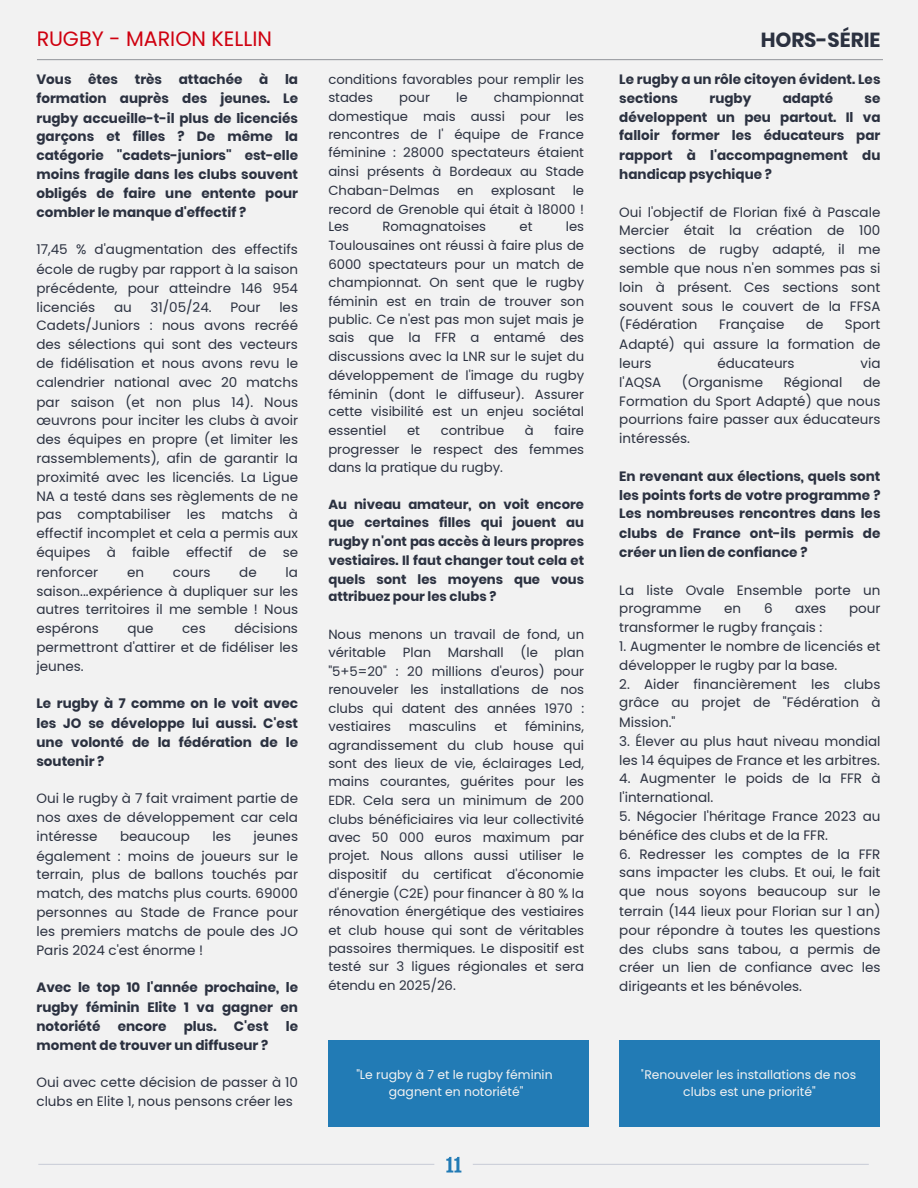
<style>
.page{position:relative;width:918px;height:1188px;background:#f2f2f2}
.page>*{position:absolute;margin:0;border:0;box-sizing:border-box;transform-origin:0 0}
.t1{font:20.7px "Poppins";color:#cf000f}
.t2{font:700 20.4px "Poppins";color:#2b3140}
.t3{font:13.5px/18.9px "Poppins";color:#2b3140;text-align:justify}
.t4{font:700 13.5px/18.9px "Poppins";color:#2b3140;text-align:justify}
.t5{font:13.2px/18.5px "Poppins";color:#2b3140;text-align:justify}
.t6{font:700 13.2px/18.5px "Poppins";color:#2b3140;text-align:justify}
.t7{font:12.3px/16.8px "Poppins";color:#f2f2f2;text-align:center}
</style>
<div class="page">
<hr style="left:38px;top:59px;width:844px;height:1px;background:#9b9da3">
<hr style="left:39px;top:1164px;width:395px;height:1px;background:#cccfd9">
<hr style="left:473px;top:1164px;width:395px;height:1px;background:#cccfd9">
<svg style="left:446px;top:1157px;width:15px;height:16px"></svg>
<div style="left:619px;top:1040px;width:261px;height:87px;background:#227bb5"></div>
<div style="left:328px;top:1040px;width:261px;height:87px;background:#227bb5"></div>
<h1 class="t1" style="left:36px;top:29px;width:237px">RUGBY - MARION KELLIN</h1>
<h2 class="t2" style="left:761px;top:25px;width:121px">HORS-SÉRIE</h2>
<p class="t5" style="left:328px;top:70px;width:257px">conditions favorables pour remplir les stades</p>
<p class="t4" style="left:619px;top:70px;width:263px">Le rugby a un rôle citoyen évident. Les sections</p>
<p class="t4" style="left:36px;top:70px;width:263px">Vous êtes très attachée à la formation auprès des jeunes. Le rugby accueille-t-il plus de licenciés garçons et filles ? De même la catégorie "cadets-juniors" est-elle moins fragile dans les clubs souvent obligés de faire une entente pour combler le manque d'effectif ?</p>
<p class="t3" style="left:36px;top:241px;width:263px">17,45 % d'augmentation des effectifs école de rugby par rapport à la saison précédente, pour atteindre 146 954 licenciés</p>
<p class="t4" style="left:710px;top:89px;width:43px">rugby</p>
<p class="t4" style="left:783px;top:89px;width:52px">adapté</p>
<p class="t5" style="left:328px;top:89px;width:257px;text-indent:165px">championnat domestique mais aussi pour les rencontres de l' équipe de France féminine : 28000 spectateurs étaient ainsi présents à Bordeaux au Stade Chaban-Delmas</p>
<p class="t5" style="left:399px;top:89px;width:32px">pour</p>
<p class="t5" style="left:456px;top:89px;width:13px">le</p>
<p class="t4" style="left:619px;top:89px;width:263px;text-indent:245px">se développent un peu partout. Il va falloir former les éducateurs par rapport à l'accompagnement du handicap psychique ?</p>
<p class="t3" style="left:619px;top:203px;width:263px">Oui l'objectif de Florian fixé à Pascale Mercier était la création de 100 sections de rugby adapté, il me semble que nous n'en sommes pas si loin à présent. Ces sections sont souvent sous le couvert de la FFSA (Fédération</p>
<p class="t5" style="left:328px;top:182px;width:257px;text-indent:244px">le record de Grenoble qui était à 18000 !<br>Les</p>
<p class="t5" style="left:457px;top:182px;width:18px">en</p>
<p class="t5" style="left:491px;top:182px;width:66px">explosant</p>
<p class="t5" style="left:382px;top:218px;width:105px">Romagnatoises</p>
<p class="t5" style="left:520px;top:218px;width:14px">et</p>
<p class="t5" style="left:328px;top:218px;width:257px;text-indent:237px">les Toulousaines ont réussi à faire plus de 6000 spectateurs pour un match de championnat. On sent que le rugby féminin est en train de trouver son public. Ce n'est pas mon sujet mais je sais que la FFR a entamé des discussions avec la LNR sur le sujet du développement de l'image du rugby féminin (dont le diffuseur). Assurer cette visibilité est un enjeu sociétal essentiel</p>
<p class="t3" style="left:114px;top:298px;width:19px">au</p>
<p class="t3" style="left:151px;top:298px;width:63px">31/05/24.</p>
<p class="t3" style="left:230px;top:298px;width:32px">Pour</p>
<p class="t3" style="left:36px;top:298px;width:263px;text-indent:243px">les Cadets/Juniors : nous avons recréé des sélections qui sont des vecteurs de fidélisation et nous avons revu le calendrier national avec 20 matchs par saison (et non plus 14). Nous œuvrons pour inciter les clubs à avoir des équipes en propre (et limiter les rassemblements), afin de garantir la proximité avec les licenciés. La Ligue NA a testé dans ses règlements de ne pas comptabiliser les matchs à effectif incomplet et cela a permis aux équipes à faible effectif de se renforcer</p>
<p class="t3" style="left:719px;top:316px;width:67px">Française</p>
<p class="t3" style="left:806px;top:316px;width:19px">de</p>
<p class="t3" style="left:619px;top:316px;width:263px;text-indent:226px">Sport Adapté) qui assure la formation de leurs</p>
<p class="t3" style="left:717px;top:354px;width:79px">éducateurs</p>
<p class="t3" style="left:860px;top:354px;width:21px">via</p>
<p class="t3" style="left:619px;top:373px;width:44px">l'AQSA</p>
<p class="t3" style="left:682px;top:373px;width:83px">(Organisme</p>
<p class="t3" style="left:784px;top:373px;width:60px">Régional</p>
<p class="t3" style="left:619px;top:373px;width:263px;text-indent:244px">de Formation du Sport Adapté) que nous pourrions faire passer aux éducateurs intéressés.</p>
<p class="t4" style="left:619px;top:467px;width:263px">En revenant aux élections, quels sont les points forts de votre programme ?<br>Les nombreuses rencontres dans les clubs de France ont-ils permis de créer un lien de confiance ?</p>
<p class="t3" style="left:619px;top:582px;width:263px;line-height:18px">La liste Ovale Ensemble porte un programme</p>
<p class="t5" style="left:407px;top:422px;width:14px">et</p>
<p class="t5" style="left:441px;top:422px;width:65px">contribue</p>
<p class="t5" style="left:525px;top:422px;width:10px">à</p>
<p class="t5" style="left:328px;top:422px;width:257px;text-indent:226px">faire progresser le respect des femmes dans la pratique du rugby.</p>
<p class="t6" style="left:328px;top:495px;width:257px">Au niveau amateur, on voit encore que certaines filles qui jouent au rugby n'ont pas accès à leurs propres vestiaires. Il faut changer tout cela et quels sont les moyens que vous attribuez pour les clubs ?</p>
<p class="t5" style="left:328px;top:625px;width:257px">Nous menons un travail de fond, un véritable</p>
<p class="t3" style="left:36px;top:563px;width:263px;text-indent:249px">la saison...expérience à dupliquer sur les autres territoires il me semble ! Nous espérons</p>
<p class="t3" style="left:127px;top:563px;width:19px">en</p>
<p class="t3" style="left:173px;top:563px;width:39px">cours</p>
<p class="t3" style="left:239px;top:563px;width:19px">de</p>
<p class="t3" style="left:724px;top:599px;width:18px">en</p>
<p class="t3" style="left:764px;top:599px;width:10px">6</p>
<p class="t3" style="left:795px;top:599px;width:32px">axes</p>
<p class="t3" style="left:849px;top:599px;width:33px">pour</p>
<p class="t3" style="left:619px;top:619px;width:205px">transformer le rugby français :</p>
<p class="t3" style="left:619px;top:638px;width:263px">1. Augmenter le nombre de licenciés et développer le rugby par la base.</p>
<p class="t3" style="left:619px;top:676px;width:263px">2. Aider financièrement les clubs grâce au projet de "Fédération à Mission."</p>
<p class="t3" style="left:619px;top:732px;width:263px">3. Élever au plus haut niveau mondial les 14 équipes de France et les arbitres.</p>
<p class="t3" style="left:619px;top:769px;width:263px">4. Augmenter le poids de la FFR à l'international.</p>
<p class="t3" style="left:619px;top:807px;width:263px">5. Négocier l'héritage France 2023 au bénéfice des clubs et de la FFR.</p>
<p class="t3" style="left:619px;top:846px;width:263px">6. Redresser les comptes de la FFR sans impacter les clubs. Et oui, le fait que nous soyons beaucoup sur le terrain (144 lieux pour Florian sur 1 an) pour répondre à toutes les questions des clubs sans tabou, a permis de créer un lien de confiance avec les dirigeants et les bénévoles.</p>
<p class="t3" style="left:36px;top:619px;width:263px;text-indent:198px">décisions permettront d'attirer et de fidéliser les jeunes.</p>
<p class="t4" style="left:36px;top:694px;width:263px">Le rugby à 7 comme on le voit avec les JO se développe lui aussi. C'est une volonté de la fédération de le soutenir ?</p>
<p class="t3" style="left:36px;top:789px;width:263px">Oui le rugby à 7 fait vraiment partie de nos axes de développement car cela intéresse</p>
<p class="t3" style="left:127px;top:619px;width:28px">que</p>
<p class="t3" style="left:182px;top:619px;width:25px">ces</p>
<p class="t5" style="left:403px;top:644px;width:30px">Plan</p>
<p class="t5" style="left:448px;top:644px;width:57px">Marshall</p>
<p class="t5" style="left:521px;top:644px;width:19px">(le</p>
<p class="t5" style="left:328px;top:644px;width:257px;text-indent:226px">plan "5+5=20" : 20 millions d'euros) pour renouveler les installations de nos clubs qui datent des années 1970 : vestiaires</p>
<p class="t5" style="left:328px;top:718px;width:257px;text-indent:197px">féminins, agrandissement du club house qui sont des lieux de vie, éclairages Led, mains courantes, guérites pour les EDR. Cela sera un minimum de 200 clubs bénéficiaires via leur collectivité avec 50 000 euros maximum par projet. Nous allons aussi utiliser le dispositif du certificat d'économie d'énergie (C2E) pour financer à 80 % la rénovation énergétique des vestiaires et club house qui sont de véritables passoires thermiques. Le dispositif est testé sur 3 ligues régionales et sera étendu en 2025/26.</p>
<p class="t5" style="left:409px;top:718px;width:69px">masculins</p>
<p class="t5" style="left:494px;top:718px;width:14px">et</p>
<p class="t3" style="left:36px;top:828px;width:263px;text-indent:217px">jeunes également : moins de joueurs sur le terrain, plus de ballons touchés par match, des matchs plus courts. 69000 personnes au Stade de France pour les premiers matchs de poule des JO Paris 2024 c'est énorme !</p>
<p class="t4" style="left:36px;top:978px;width:263px">Avec le top 10 l'année prochaine, le rugby féminin Elite 1 va gagner en notoriété</p>
<p class="t3" style="left:120px;top:828px;width:71px">beaucoup</p>
<p class="t3" style="left:212px;top:828px;width:20px">les</p>
<p class="t4" style="left:118px;top:1017px;width:50px">encore</p>
<p class="t4" style="left:184px;top:1017px;width:34px">plus.</p>
<p class="t4" style="left:234px;top:1017px;width:36px">C'est</p>
<p class="t4" style="left:286px;top:1017px;width:14px">le</p>
<p class="t4" style="left:36px;top:1036px;width:233px">moment de trouver un diffuseur ?</p>
<p class="t3" style="left:36px;top:1073px;width:263px">Oui avec cette décision de passer à 10 clubs en Elite 1, nous pensons créer les</p>
<p class="t7" style="left:356px;top:1067px;width:198px">"Le rugby à 7 et le rugby féminin gagnent en notoriété"</p>
<p class="t7" style="left:641px;top:1067px;width:217px">"Renouveler les installations de nos clubs est une priorité"</p>
</div>
